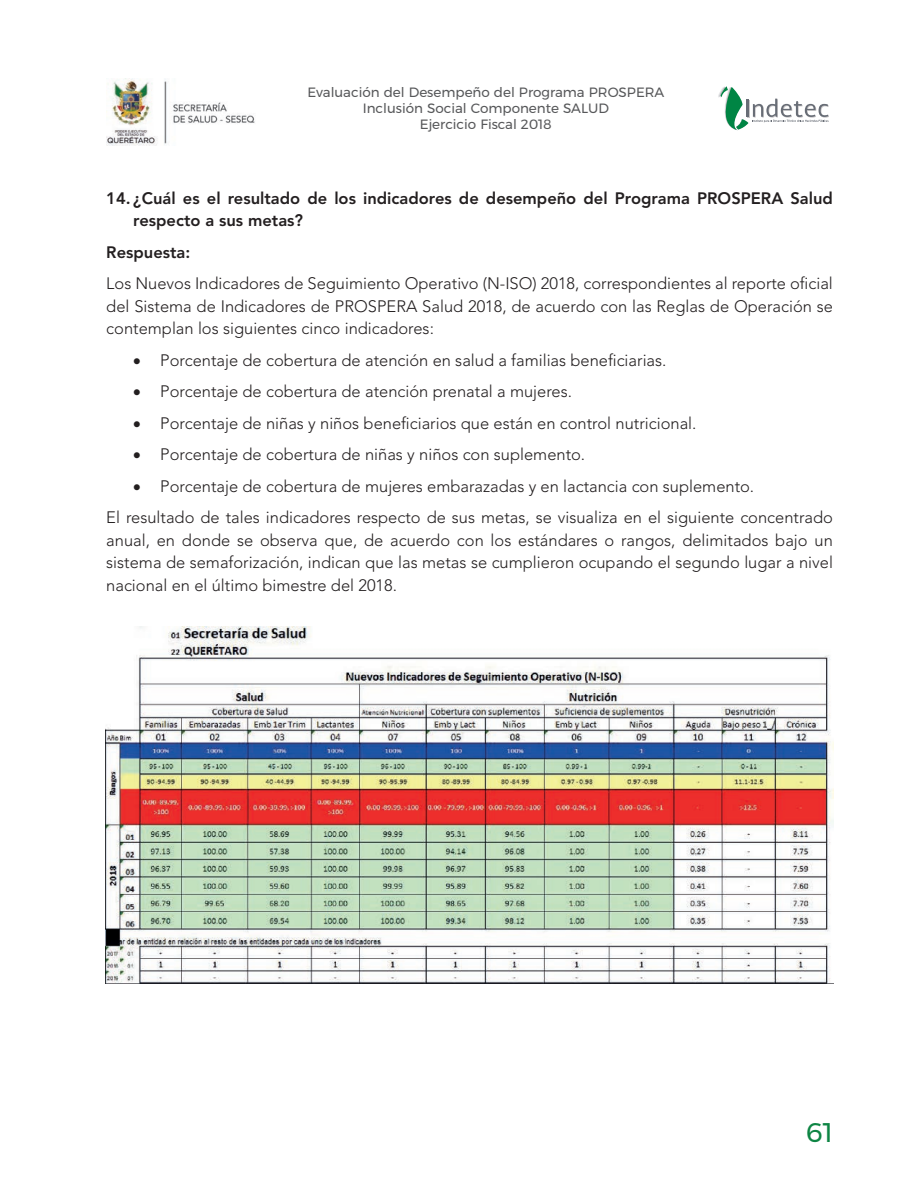
<style>
.page{position:relative;width:918px;height:1188px;background:#fff}
.page>*{position:absolute;margin:0;border:0;box-sizing:border-box;transform-origin:0 0}
.t1{font:27px "Montserrat";color:#0e8544}
.t2{font:300 16.5px/22.5px "Avenir LT Std";color:#231f20;text-align:justify}
.Preguntas{font:800 16.5px/22.5px "Avenir LT Std";color:#231f20}
.t3{font:13.5px/16.2px "Montserrat";color:#57585a;text-align:center}
</style>
<div class="page">
<svg style="left:718px;top:86px;width:111px;height:45px"></svg>
<img style="left:106px;top:78px;width:149px;height:68px">
<img style="left:105px;top:627px;width:729px;height:357px">
<p class="t3" style="left:307px;top:84px;width:359px">Evaluación del Desempeño del Programa PROSPERA<br>Inclusión Social Componente SALUD<br>Ejercicio Fiscal 2018</p>
<p class="Preguntas" style="left:133px;top:187px;width:701px;text-indent:-27px">14. ¿Cuál es el resultado de los indicadores de desempeño del Programa PROSPERA Salud respecto a sus metas?</p>
<p class="Preguntas" style="left:106px;top:241px;width:86px">Respuesta:</p>
<p class="t2" style="left:106px;top:272px;width:728px">Los Nuevos Indicadores de Seguimiento Operativo (N-ISO) 2018, correspondientes al reporte oficial del Sistema de Indicadores de PROSPERA Salud 2018, de acuerdo con las Reglas de Operación se contemplan los siguientes cinco indicadores:</p>
<p class="t2" style="left:133px;top:349px;width:535px">• Porcentaje de cobertura de atención en salud a familias beneficiarias.</p>
<p class="t2" style="left:133px;top:380px;width:440px">• Porcentaje de cobertura de atención prenatal a mujeres.</p>
<p class="t2" style="left:133px;top:412px;width:565px">• Porcentaje de niñas y niños beneficiarios que están en control nutricional.</p>
<p class="t2" style="left:133px;top:443px;width:453px">• Porcentaje de cobertura de niñas y niños con suplemento.</p>
<p class="t2" style="left:133px;top:475px;width:622px">• Porcentaje de cobertura de mujeres embarazadas y en lactancia con suplemento.</p>
<p class="t2" style="left:106px;top:506px;width:728px">El resultado de tales indicadores respecto de sus metas, se visualiza en el siguiente concentrado anual, en donde se observa que, de acuerdo con los estándares o rangos, delimitados bajo un sistema de semaforización, indican que las metas se cumplieron ocupando el segundo lugar a nivel nacional en el último bimestre del 2018.</p>
<h1 class="t1" style="left:806px;top:1112px;width:29px">61</h1>
</div>
